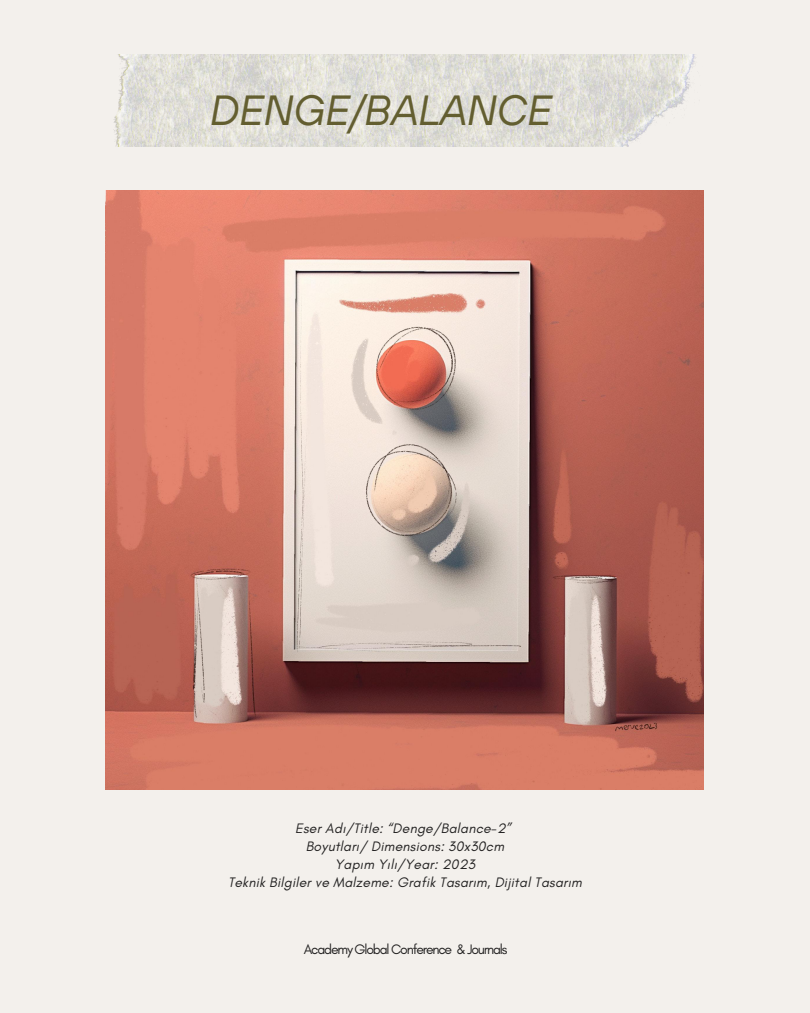
<style>
.page{position:relative;width:810px;height:1013px;background:#fff}
.page>*{position:absolute;margin:0;border:0;box-sizing:border-box;transform-origin:0 0}
.t1{font:italic 42px "TT Hoves";letter-spacing:-.005em;color:#635e30}
.t2{font:italic 14px "Glacial Indifference";letter-spacing:.015em;color:#222121}
.t3{font:14px "Glacial Indifference";letter-spacing:-.08em;color:#222121}
</style>
<div class="page">
<div style="left:0;top:0;width:810px;height:1012px;background:#f3f0ec"></div>
<img style="left:114px;top:55px;width:582px;height:92px">
<img style="left:105px;top:191px;width:599px;height:599px">
<p class="t1" style="left:210px;top:83px;width:344px">DENGE/BALANCE</p>
<p class="t2" style="left:295px;top:820px;width:217px">Eser Adı/Title: “Denge/Balance-2”</p>
<p class="t2" style="left:306px;top:838px;width:200px">Boyutları/ Dimensions: 30x30cm</p>
<p class="t2" style="left:335px;top:856px;width:142px">Yapım Yılı/Year: 2023</p>
<p class="t2" style="left:228px;top:874px;width:355px">Teknik Bilgiler ve Malzeme: Grafik Tasarım, Dijital Tasarım</p>
<p class="t3" style="left:304px;top:940px;width:205px">Academy Global Conference &amp; Journals</p>
</div>
